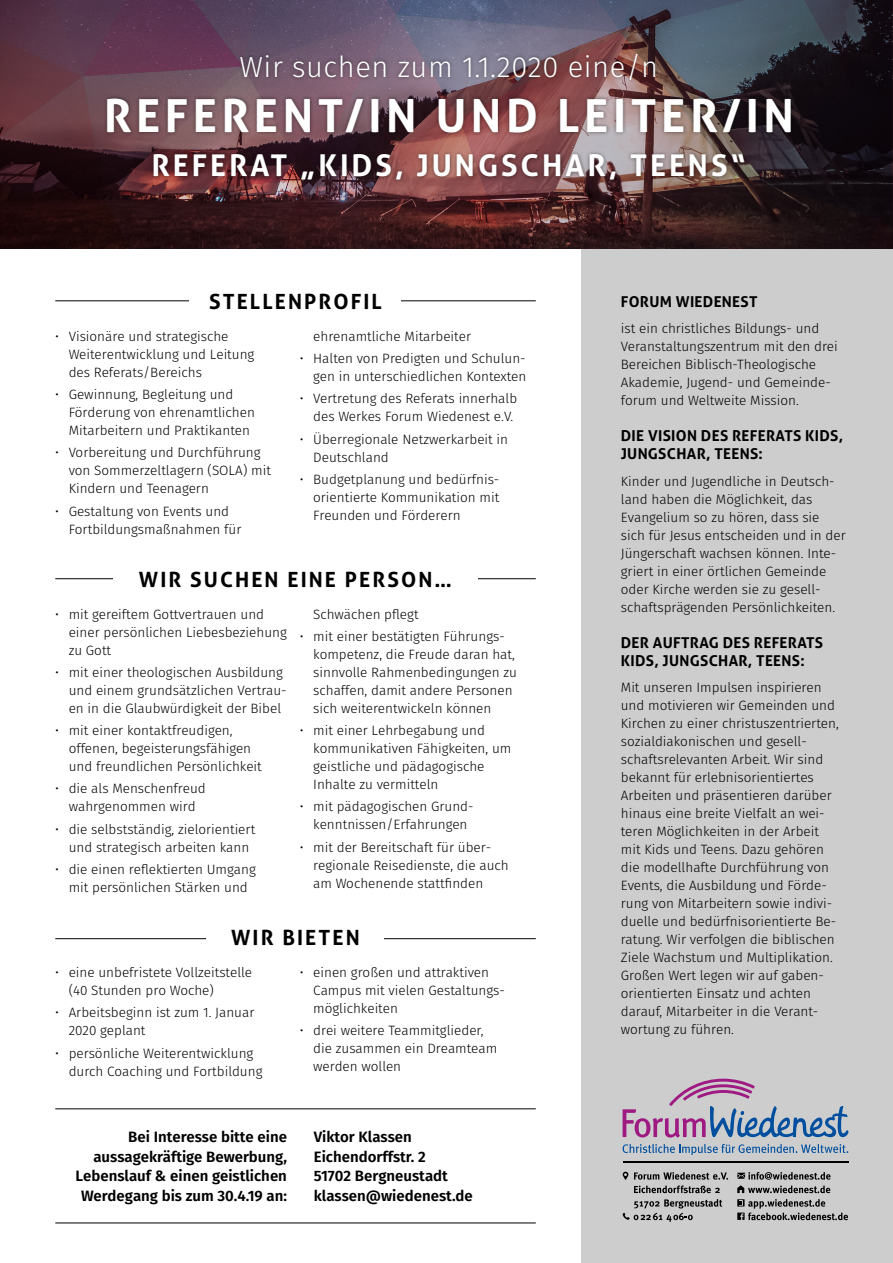
<style>
.page{position:relative;width:893px;height:1263px;background:#fff}
.page>*{position:absolute;margin:0;border:0;box-sizing:border-box;transform-origin:0 0}
.t1{font:700 45.6px "Aller";letter-spacing:.1em;color:#fff}
.t2{font:700 30px "Aller";letter-spacing:.1em;color:#fff}
.t3{font:300 29.1px "Fira Sans";letter-spacing:.02em;color:#fff}
.Absatzformat_4{font:700 21px "Aller";letter-spacing:.1em;color:#000}
.Absatzformat_2{font:600 15px/19.5px "Fira Sans";color:#000;text-align:right}
.Absatzformat_5{font:700 15px/18px "Aller";letter-spacing:.02em;color:#000}
.Absatzformat_2-2{font:300 13.5px/18px "Fira Sans";color:#000}
</style>
<div class="page">
<div style="left:581px;top:0;width:312px;height:1263px;background:#cdcdcd"></div>
<svg style="left:0;top:0;width:892px;height:249px"></svg>
<div style="left:103px;top:49px;width:692px;height:135px;background:#000;opacity:.5"></div>
<svg style="left:623px;top:1144px;width:225px;height:10px"></svg>
<svg style="left:623px;top:1079px;width:225px;height:58px"></svg>
<svg style="left:623px;top:1172px;width:5px;height:8px"></svg>
<svg style="left:634px;top:1172px;width:94px;height:21px"></svg>
<svg style="left:623px;top:1199px;width:99px;height:22px"></svg>
<svg style="left:737px;top:1172px;width:93px;height:21px"></svg>
<hr style="left:623px;top:1161px;width:225px;height:1px;background:#000">
<svg style="left:737px;top:1199px;width:111px;height:21px"></svg>
<hr style="left:55px;top:1108px;width:481px;height:1px;background:#000">
<hr style="left:55px;top:1222px;width:481px;height:1px;background:#000">
<hr style="left:55px;top:938px;width:481px;height:1px;background:#000">
<hr style="left:55px;top:578px;width:481px;height:1px;background:#000">
<hr style="left:55px;top:300px;width:481px;height:1px;background:#000">
<div style="left:207px;top:930px;width:177px;height:17px;background:#fff"></div>
<div style="left:113px;top:571px;width:365px;height:18px;background:#fff"></div>
<div style="left:190px;top:293px;width:211px;height:18px;background:#fff"></div>
<p class="t3" style="left:239px;top:46px;width:420px">Wir suchen zum 1.1.2020 eine/n</p>
<p class="t1" style="left:104px;top:87px;width:692px">REFERENT/IN UND LEITER/IN</p>
<p class="t2" style="left:152px;top:147px;width:596px">REFERAT „KIDS, JUNGSCHAR, TEENS“</p>
<p class="Absatzformat_4" style="left:209px;top:288px;width:174px">STELLENPROFIL</p>
<p class="Absatzformat_2-2" style="left:69px;top:327px;width:187px;text-indent:-14px">• Visionäre und strategische<br>Weiterentwicklung und Leitung des Referats/Bereichs</p>
<p class="Absatzformat_2-2" style="left:69px;top:385px;width:188px;text-indent:-14px">• Gewinnung, Begleitung und<br>Förderung von ehrenamtlichen<br>Mitarbeitern und Praktikanten</p>
<p class="Absatzformat_2-2" style="left:69px;top:443px;width:204px;text-indent:-14px">• Vorbereitung und Durchführung von Sommerzeltlagern (SOLA) mit<br>Kindern und Teenagern</p>
<p class="Absatzformat_2-2" style="left:69px;top:502px;width:174px;text-indent:-14px">• Gestaltung von Events und<br>Fortbildungsmaßnahmen für</p>
<p class="Absatzformat_2-2" style="left:313px;top:327px;width:159px">ehrenamtliche Mitarbeiter</p>
<p class="Absatzformat_2-2" style="left:300px;top:349px;width:228px;text-align:right">• Halten von Predigten und Schulun&shy;gen in unterschiedlichen Kontexten</p>
<p class="Absatzformat_2-2" style="left:300px;top:389px;width:219px;text-align:right">• Vertretung des Referats innerhalb des Werkes Forum Wiedenest e.V.</p>
<p class="Absatzformat_2-2" style="left:313px;top:430px;width:196px;text-indent:-14px">• Überregionale Netzwerkarbeit in<br>Deutschland</p>
<p class="Absatzformat_2-2" style="left:313px;top:470px;width:188px;text-align:justify;text-indent:-14px">• Budgetplanung und bedürfnis&shy;orientierte Kommunikation mit Freunden und Förderern</p>
<p class="Absatzformat_4" style="left:139px;top:566px;width:315px">WIR SUCHEN EINE PERSON…</p>
<p class="Absatzformat_2-2" style="left:69px;top:605px;width:220px;text-indent:-14px">• mit gereiftem Gottvertrauen und einer persönlichen Liebesbeziehung zu Gott</p>
<p class="Absatzformat_2-2" style="left:69px;top:663px;width:219px;text-indent:-14px">• mit einer theologischen Ausbildung und einem grundsätzlichen Vertrau&shy;en in die Glaubwürdigkeit der Bibel</p>
<p class="Absatzformat_2-2" style="left:69px;top:721px;width:195px;text-indent:-14px">• mit einer kontaktfreudigen, offenen, begeisterungsfähigen und freundlichen Persönlichkeit</p>
<p class="Absatzformat_2-2" style="left:55px;top:780px;width:152px;text-align:center">• die als Menschenfreud wahrgenommen wird</p>
<p class="Absatzformat_2-2" style="left:55px;top:820px;width:202px;text-align:center">• die selbstständig, zielorientiert und strategisch arbeiten kann</p>
<p class="Absatzformat_2-2" style="left:55px;top:860px;width:202px;text-align:center">• die einen reflektierten Umgang mit persönlichen Stärken und</p>
<p class="Absatzformat_2-2" style="left:313px;top:605px;width:107px">Schwächen pflegt</p>
<p class="Absatzformat_2-2" style="left:313px;top:627px;width:205px;text-indent:-14px">• mit einer bestätigten Führungs&shy;kompetenz, die Freude daran hat, sinnvolle Rahmenbedingungen zu schaffen, damit andere Personen sich weiterentwickeln können</p>
<p class="Absatzformat_2-2" style="left:313px;top:721px;width:200px;text-indent:-14px">• mit einer Lehrbegabung und kommunikativen Fähigkeiten, um geistliche und pädagogische<br>Inhalte zu vermitteln</p>
<p class="Absatzformat_2-2" style="left:300px;top:798px;width:175px;text-align:center">• mit pädagogischen Grund&shy;kenntnissen/Erfahrungen</p>
<p class="Absatzformat_2-2" style="left:313px;top:838px;width:197px;text-indent:-14px">• mit der Bereitschaft für über&shy;regionale Reisedienste, die auch am Wochenende stattfinden</p>
<p class="Absatzformat_4" style="left:231px;top:925px;width:130px">WIR BIETEN</p>
<p class="Absatzformat_2-2" style="left:69px;top:963px;width:185px;text-indent:-14px">• eine unbefristete Vollzeitstelle (40 Stunden pro Woche)</p>
<p class="Absatzformat_2-2" style="left:69px;top:1004px;width:187px;text-indent:-14px">• Arbeitsbeginn ist zum 1. Januar<br>2020 geplant</p>
<p class="Absatzformat_2-2" style="left:69px;top:1044px;width:195px;text-indent:-14px">• persönliche Weiterentwicklung durch Coaching und Fortbildung</p>
<p class="Absatzformat_2-2" style="left:313px;top:963px;width:193px;text-indent:-14px">• einen großen und attraktiven<br>Campus mit vielen Gestaltungs&shy;möglichkeiten</p>
<p class="Absatzformat_2-2" style="left:313px;top:1022px;width:186px;text-indent:-14px">• drei weitere Teammitglieder, die zusammen ein Dreamteam werden wollen</p>
<p class="Absatzformat_2" style="left:76px;top:1126px;width:213px">Bei Interesse bitte eine aussagekräftige Bewerbung,<br>Lebenslauf &amp; einen geistlichen<br>Werdegang bis zum 30.4.19 an:</p>
<p class="Absatzformat_2" style="left:314px;top:1126px;width:100px">Viktor Klassen</p>
<p class="Absatzformat_2" style="left:314px;top:1146px;width:113px">Eichendorffstr. 2</p>
<p class="Absatzformat_2" style="left:314px;top:1165px;width:136px">51702 Bergneustadt</p>
<p class="Absatzformat_2" style="left:314px;top:1185px;width:160px">klassen@wiedenest.de</p>
<p class="Absatzformat_5" style="left:621px;top:292px;width:138px">FORUM WIEDENEST</p>
<p class="Absatzformat_2-2" style="left:621px;top:319px;width:219px">ist ein christliches Bildungs- und Veranstaltungszentrum mit den drei Bereichen Biblisch-Theologische Akademie, Jugend- und Gemeinde&shy;forum und Weltweite Mission.</p>
<p class="Absatzformat_5" style="left:621px;top:427px;width:224px">DIE VISION DES REFERATS KIDS,<br>JUNGSCHAR, TEENS:</p>
<p class="Absatzformat_2-2" style="left:621px;top:472px;width:226px">Kinder und Jugendliche in Deutsch&shy;land haben die Möglichkeit, das Evangelium so zu hören, dass sie sich für Jesus entscheiden und in der Jüngerschaft wachsen können. Inte&shy;griert in einer örtlichen Gemeinde oder Kirche werden sie zu gesell&shy;schaftsprägenden Persönlichkeiten.</p>
<p class="Absatzformat_5" style="left:621px;top:633px;width:204px">DER AUFTRAG DES REFERATS<br>KIDS, JUNGSCHAR, TEENS:</p>
<p class="Absatzformat_2-2" style="left:621px;top:678px;width:220px">Mit unseren Impulsen inspirieren und motivieren wir Gemeinden und Kirchen zu einer christuszentrierten, sozialdiakonischen und gesell&shy;schaftsrelevanten Arbeit. Wir sind bekannt für erlebnisorientiertes Arbeiten und präsentieren darüber hinaus eine breite Vielfalt an wei&shy;teren Möglichkeiten in der Arbeit mit Kids und Teens. Dazu gehören die modellhafte Durchführung von Events, die Ausbildung und Förde&shy;rung von Mitarbeitern sowie indivi&shy;duelle und bedürfnisorientierte Be&shy;ratung. Wir verfolgen die biblischen Ziele Wachstum und Multiplikation.<br>Großen Wert legen wir auf gaben&shy;orientierten Einsatz und achten darauf, Mitarbeiter in die Verant&shy;wortung zu führen.</p>
</div>
